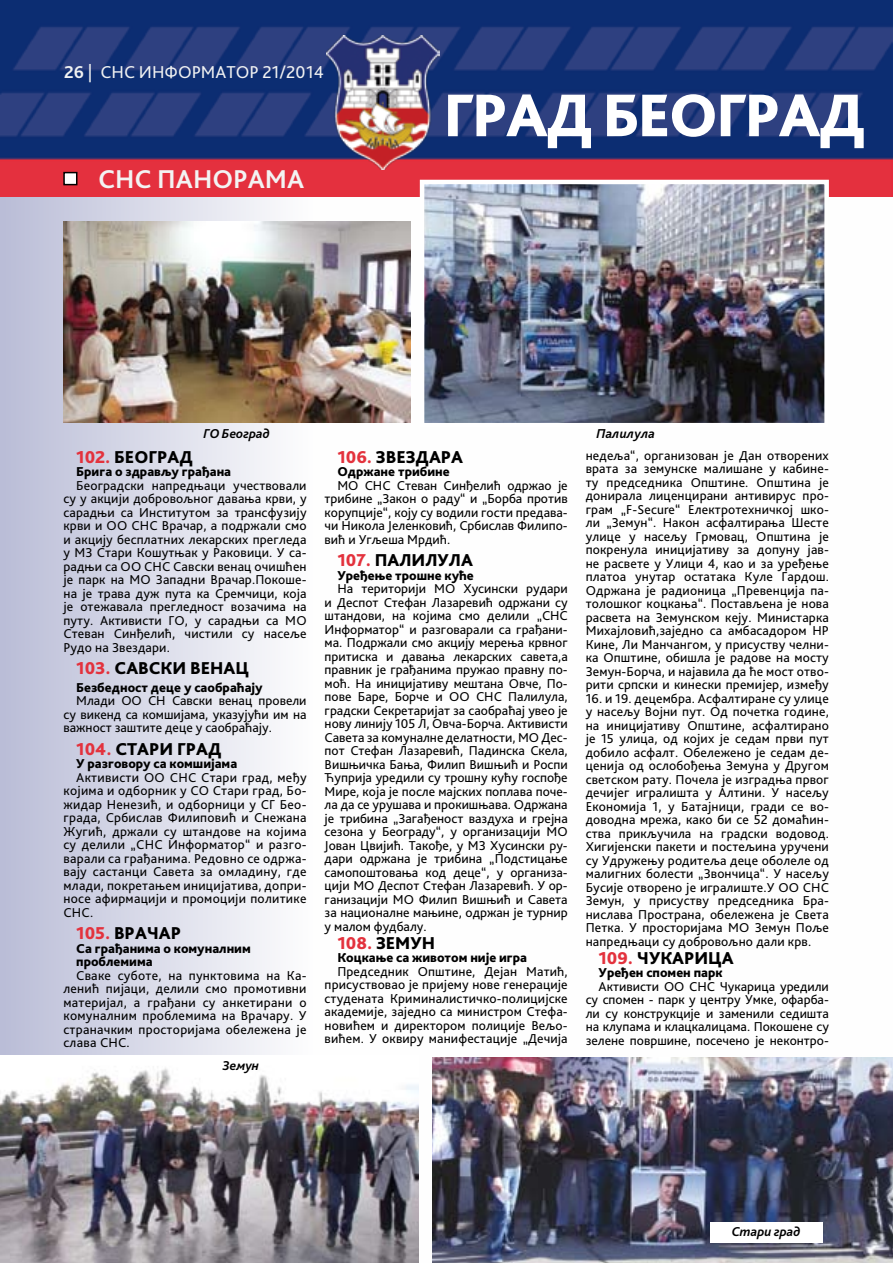
<style>
.page{position:relative;width:893px;height:1263px;background:#fff}
.page>*{position:absolute;margin:0;border:0;box-sizing:border-box;transform-origin:0 0}
.t1{font:800 63px "Bliss Pro";letter-spacing:-.03em;color:#fff}
.t2{font:700 27px "Bliss Pro";color:#f3f3f3}
.t3{font:800 18px "Bliss Pro";color:#000}
.t4{font:18px "Bliss Pro";color:#f0f1f1}
.t5{font:800 18px "Bliss Pro";letter-spacing:.035em;color:#000}
.t6{font:800 18px "Bliss Pro";letter-spacing:.065em;color:#000}
.t7{font:800 18px "Bliss Pro";letter-spacing:.075em;color:#000}
.t8{font:13.5px/13.5px "Bliss Pro";letter-spacing:.01em;color:#000;text-align:justify}
.t9{font:800 13.5px/13.5px "Bliss Pro";color:#000}
.t10{font:italic 700 13.5px "Bliss Pro";color:#000}
.s1{font-weight:700}
.s2{color:#e3323d}
</style>
<div class="page">
<svg style="left:0;top:197px;width:411px;height:858px"></svg>
<img style="left:0;top:1px;width:893px;height:195px">
<div style="left:64px;top:173px;width:13px;height:12px;background:#fff"></div>
<div style="left:63px;top:172px;width:14px;height:13px;border:2px solid #000"></div>
<img style="left:63px;top:221px;width:347px;height:202px">
<img style="left:432px;top:1057px;width:461px;height:206px">
<div style="left:710px;top:1223px;width:112px;height:20px;background:#fff"></div>
<img style="left:0;top:1068px;width:419px;height:195px">
<img style="left:425px;top:185px;width:399px;height:237px">
<div style="left:420px;top:180px;width:409px;height:247px;border:4px solid #fff"></div>
<img style="left:327px;top:35px;width:112px;height:134px">
<h3 class="t4" style="left:64px;top:61px;width:261px"><span class="s1">26</span> | СНС ИНФОРМАТОР 21/2014</h3>
<h2 class="t2" style="left:98px;top:162px;width:208px">СНС ПАНОРАМА</h2>
<p class="t10" style="left:204px;top:426px;width:68px">ГО Београд</p>
<h1 class="t1" style="left:443px;top:76px;width:424px">ГРАД БЕОГРАД</h1>
<p class="t10" style="left:596px;top:426px;width:60px">Палилула</p>
<h3 class="t3" style="left:76px;top:446px;width:118px"><span class="s2">102.</span> БЕОГРАД</h3>
<p class="t9" style="left:76px;top:465px;width:156px">Брига о здрављу грађана</p>
<p class="t8" style="left:63px;top:478px;width:245px;text-indent:13px">Београдски напредњаци учествовали су у акцији добровољног давања крви, у сарадњи са Институтом за трансфузију крви и ОО СНС Врачар, а подржали смо и акцију бесплатних лекарских прегледа у МЗ Стари Кошутњак у Раковици. У са&shy;радњи са ОО СНС Савски венац очишћен је парк на МО Западни Врачар.Покоше&shy;на је трава дуж пута ка Сремчици, која је отежавала прегледност возачима на путу. Активисти ГО, у сарадњи са МО Стеван Синђелић, чистили су насеље Рудо на Звездари.</p>
<h3 class="t3" style="left:76px;top:657px;width:74px"><span class="s2">103.</span> Савск</h3>
<h3 class="t3" style="left:173px;top:657px;width:29px">и вен</h3>
<h3 class="t3" style="left:223px;top:657px;width:24px">ац</h3>
<p class="t9" style="left:76px;top:680px;width:188px">Безбедност деце у саобраћају</p>
<p class="t8" style="left:63px;top:694px;width:245px;text-indent:13px">Млади ОО СН Савски венац провели су викенд са комшијама, указујући им на важност заштите деце у саобраћају.</p>
<h3 class="t5" style="left:76px;top:737px;width:144px"><span class="s2">104.</span> Стари град</h3>
<p class="t9" style="left:76px;top:757px;width:163px">У разговору са комшијама</p>
<p class="t8" style="left:63px;top:770px;width:245px;text-indent:13px">Активисти ОО СНС Стари град, међу којима и одборник у СО Стари град, Бо&shy;жидар Ненезић, и одборници у СГ Бео&shy;града, Србислав Филиповић и Снежана Жугић, држали су штандове на којима су делили „СНС Информатор“ и разго&shy;варали са грађанима. Редовно се одржа&shy;вају састанци Савета за омладину, где млади, покретањем иницијатива, допри&shy;носе афирмацији и промоцији политике СНС.</p>
<h3 class="t7" style="left:76px;top:922px;width:106px"><span class="s2">105.</span> Врачар</h3>
<p class="t9" style="left:76px;top:941px;width:176px">Са грађанима о комуналним проблемима</p>
<p class="t8" style="left:63px;top:968px;width:245px;text-indent:13px">Сваке суботе, на пунктовима на Ка&shy;ленић пијаци, делили смо промoтивни материјал, а грађани су анкетирани о комуналним проблемима на Врачару. У страначким просторијама обележена је слава СНС.</p>
<p class="t10" style="left:222px;top:1057px;width:38px">Земун</p>
<h3 class="t3" style="left:337px;top:446px;width:60px"><span class="s2">106.</span> Звезд</h3>
<h3 class="t3" style="left:429px;top:446px;width:33px">ара</h3>
<p class="t9" style="left:337px;top:465px;width:114px">Одржане трибине</p>
<p class="t8" style="left:325px;top:478px;width:245px;text-indent:13px">МО СНС Стеван Синђелић одржао је трибине „Закон о раду“ и „Борба против корупције“, коју су водили гости предава&shy;чи Никола Јеленковић, Србислав Филипо&shy;вић и Угљеша Мрдић.</p>
<h3 class="t6" style="left:337px;top:549px;width:135px"><span class="s2">107.</span> Палилула</h3>
<p class="t9" style="left:337px;top:568px;width:138px">Уређење трошне куће</p>
<p class="t8" style="left:325px;top:582px;width:245px;text-indent:13px">На територији МО Хусински рудари и Деспот Стефан Лазаревић одржани су штандови, на којима смо делили „СНС Информатор“ и разговарали са грађани&shy;ма. Подржали смо акцију мерења крвног притиска и давања лекарских савета,а правник је грађанима пружао правну по&shy;моћ. На иницијативу мештана Овче, По&shy;пове Баре, Борче и ОО СНС Палилула, градски Секретаријат за саобраћај увео је нову линију 105 Л, Овча-Борча. Активисти Савета за комуналне делатности, МО Дес&shy;пот Стефан Лазаревић, Падинска Скела, Вишњичка Бања, Филип Вишњић и Роспи Ћуприја уредили су трошну кућу госпође Мире, која је после мајских поплава поче&shy;ла да се урушава и прокишњава. Одржана је трибина „Загађеност ваздуха и грејна сезона у Београду“, у организацији МО Јован Цвијић. Такође, у МЗ Хусински ру&shy;дари одржана је трибина „Подстицање самопоштовања код деце“, у организа&shy;цији МО Деспот Стефан Лазаревић. У ор&shy;ганизацији МО Филип Вишњић и Савета за националне мањине, одржан је турнир у малом фудбалу.</p>
<h3 class="t3" style="left:337px;top:931px;width:96px"><span class="s2">108.</span> Земун</h3>
<p class="t9" style="left:337px;top:951px;width:191px">Коцкање са животом није игра</p>
<p class="t8" style="left:325px;top:964px;width:245px;text-indent:13px">Председник Општине, Дејан Матић, присуствовао је пријему нове генерације студената Криминалистичко-полицијске академије, заједно са министром Стефа&shy;новићем и директором полиције Вељо&shy;вићем. У оквиру манифестације „Дечија</p>
<p class="t8" style="left:586px;top:448px;width:245px">недеља“, организован је Дан отворених врата за земунске малишане у кабине&shy;ту председника Општине. Општина је донирала лиценцирани антивирус про&shy;грам „F-Secure“ Електротехничкој шко&shy;ли „Земун“. Након асфалтирања Шесте улице у насељу Грмовац, Општина је покренула иницијативу за допуну јав&shy;не расвете у Улици 4, као и за уређење платоа унутар остатака Куле Гардош.<br>Одржана је радионица „Превенција па&shy;толошког коцкања“. Постављена је нова расвета на Земунском кеју. Министарка Михајловић,заједно са амбасадором НР Кине, Ли Манчангом, у присуству челни&shy;ка Општине, обишла је радове на мосту Земун-Борча, и најавила да ће мост отво&shy;рити српски и кинески премиjер, између</p>
<p class="t8" style="left:586px;top:691px;width:245px">16. и 19. децембра. Асфалтиране су улице у насељу Војни пут. Од почетка године, на иницијативу Општине, асфалтирано је 15 улица, од којих је седам први пут добило асфалт. Обележено је седам де&shy;ценија од ослобођења Земуна у Другом светском рату. Почела је изградња првог дечијег игралишта у Алтини. У насељу Еконoмија 1, у Батајници, гради се во&shy;доводна мрежа, како би се 52 домаћин&shy;ства прикључила на градски водовод.<br>Хигијенски пакети и постељина уручени су Удружењу родитеља деце оболеле од малигних болести „Звончица“. У насељу Бусије отворено је игралиште.У ОО СНС Земун, у присуству председника Бра&shy;нислава Пространа, обележена је Света Петка. У просторијама МO Земун Поље напредњаци су добровољно дали крв.</p>
<h3 class="t3" style="left:598px;top:947px;width:134px"><span class="s2">109.</span> Чукарица</h3>
<p class="t9" style="left:598px;top:966px;width:125px">Уређен спомен парк</p>
<p class="t8" style="left:586px;top:979px;width:245px;text-indent:13px">Активисти OO СНС Чукарица уредили су спомен - парк у центру Умке, офарба&shy;ли су конструкције и заменили седишта на клупама и клацкалицама. Покошене су зелене површине, посечено је неконтро-</p>
<p class="t10" style="left:732px;top:1223px;width:70px">Стари град</p>
</div>
